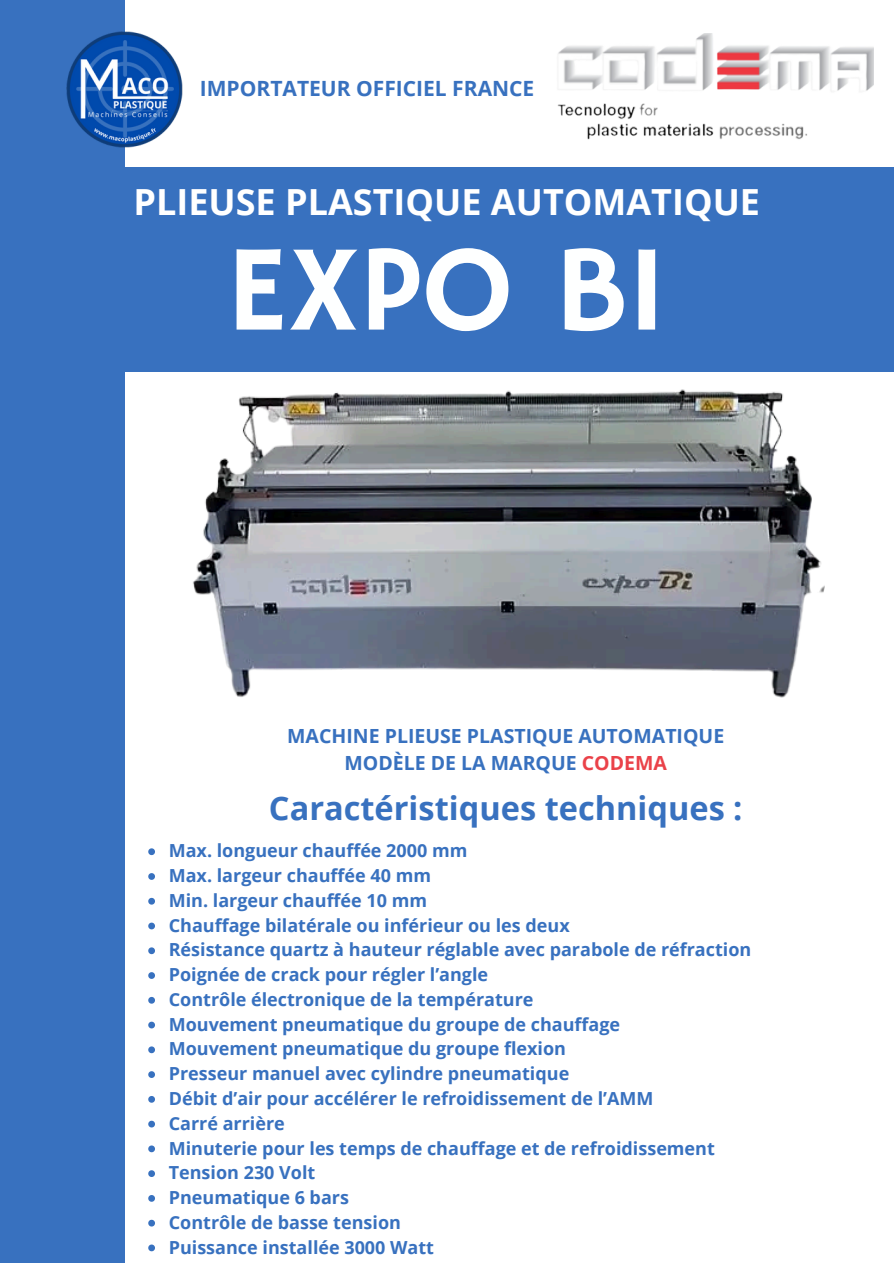
<style>
.page{position:relative;width:894px;height:1264px;background:#fff}
.page>*{position:absolute;margin:0;border:0;box-sizing:border-box;transform-origin:0 0}
.t1{font:123px "Hammersmith One";color:#feffff}
.t2{font:700 36px "Open Sans";color:#fff}
.t3{font:700 32.55px "Open Sans";color:#3871bf}
.t4{font:700 21px "Open Sans";color:#3871bf}
.t5{font:700 19.5px/27px "Open Sans";color:#3871bf;text-align:center}
.t6{font:700 18px "Open Sans";color:#3871bf}
.s1{color:#ea4249}
</style>
<div class="page">
<div style="left:0;top:1px;width:124px;height:1261px;background:#3871bf"></div>
<img style="left:66px;top:26px;width:117px;height:126px">
<div style="left:0;top:167px;width:893px;height:204px;background:#3871bf"></div>
<img style="left:187px;top:371px;width:637px;height:327px">
<img style="left:557px;top:34px;width:316px;height:106px">
<svg style="left:148px;top:848px;width:7px;height:7px"></svg>
<svg style="left:148px;top:873px;width:7px;height:6px"></svg>
<svg style="left:148px;top:897px;width:7px;height:7px"></svg>
<svg style="left:148px;top:922px;width:7px;height:7px"></svg>
<svg style="left:148px;top:947px;width:7px;height:7px"></svg>
<svg style="left:148px;top:972px;width:7px;height:6px"></svg>
<svg style="left:148px;top:996px;width:7px;height:7px"></svg>
<svg style="left:148px;top:1021px;width:7px;height:7px"></svg>
<svg style="left:148px;top:1046px;width:7px;height:7px"></svg>
<svg style="left:148px;top:1071px;width:7px;height:6px"></svg>
<svg style="left:148px;top:1096px;width:7px;height:6px"></svg>
<svg style="left:148px;top:1120px;width:7px;height:7px"></svg>
<svg style="left:148px;top:1145px;width:7px;height:7px"></svg>
<svg style="left:148px;top:1170px;width:7px;height:6px"></svg>
<svg style="left:148px;top:1195px;width:7px;height:6px"></svg>
<svg style="left:148px;top:1219px;width:7px;height:7px"></svg>
<svg style="left:148px;top:1244px;width:7px;height:7px"></svg>
<h4 class="t4" style="left:200px;top:74px;width:336px">IMPORTATEUR OFFICIEL FRANCE</h4>
<p class="t2" style="left:133px;top:176px;width:628px">PLIEUSE PLASTIQUE AUTOMATIQUE</p>
<p class="t1" style="left:226px;top:219px;width:442px">EXPO BI</p>
<h2 class="t5" style="left:287px;top:721px;width:438px">MACHINE PLIEUSE PLASTIQUE AUTOMATIQUE<br>MODÈLE DE LA MARQUE <span class="s1">CODEMA</span></h2>
<h1 class="t3" style="left:269px;top:784px;width:475px">Caractéristiques techniques :</h1>
<h4 class="t6" style="left:169px;top:838px;width:300px">Max. longueur chauffée 2000 mm</h4>
<h3 class="t6" style="left:169px;top:862px;width:264px">Max. largeur chauffée 40 mm</h3>
<p class="t6" style="left:169px;top:887px;width:260px">Min. largeur chauffée 10 mm</p>
<p class="t6" style="left:169px;top:912px;width:402px">Chauffage bilatérale ou inférieur ou les deux</p>
<p class="t6" style="left:169px;top:937px;width:584px">Résistance quartz à hauteur réglable avec parabole de réfraction</p>
<p class="t6" style="left:169px;top:961px;width:321px">Poignée de crack pour régler l’angle</p>
<p class="t6" style="left:169px;top:986px;width:366px">Contrôle électronique de la température</p>
<p class="t6" style="left:169px;top:1011px;width:453px">Mouvement pneumatique du groupe de chauffage</p>
<p class="t6" style="left:169px;top:1036px;width:399px">Mouvement pneumatique du groupe flexion</p>
<p class="t6" style="left:169px;top:1060px;width:402px">Presseur manuel avec cylindre pneumatique</p>
<p class="t6" style="left:169px;top:1085px;width:486px">Débit d’air pour accélérer le refroidissement de l’AMM</p>
<p class="t6" style="left:169px;top:1110px;width:118px">Carré arrière</p>
<p class="t6" style="left:169px;top:1135px;width:547px">Minuterie pour les temps de chauffage et de refroidissement</p>
<p class="t6" style="left:169px;top:1159px;width:148px">Tension 230 Volt</p>
<p class="t6" style="left:169px;top:1184px;width:182px">Pneumatique 6 bars</p>
<p class="t6" style="left:169px;top:1209px;width:234px">Contrôle de basse tension</p>
<p class="t6" style="left:169px;top:1234px;width:267px">Puissance installée 3000 Watt</p>
</div>
